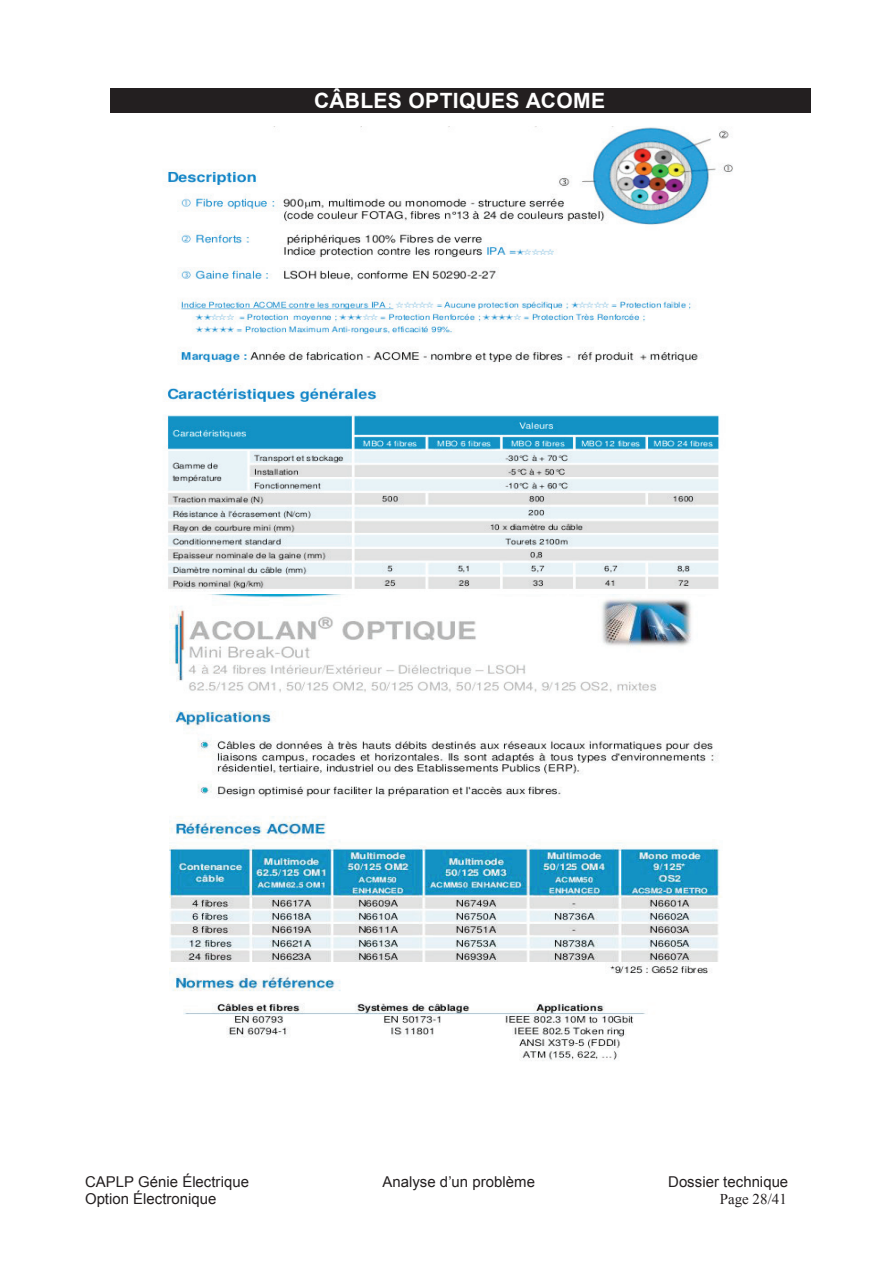
<style>
.page{position:relative;width:893px;height:1263px;background:#fff}
.page>*{position:absolute;margin:0;border:0;box-sizing:border-box;transform-origin:0 0}
.t1{font:700 21px "Arial";letter-spacing:.015em;color:#fff}
.t2{font:15px "Arial";color:#231f20}
.t3{font:15px "Arial";color:#231f20}
.t4{font:15px "Times New Roman";letter-spacing:.005em;color:#231f20}
</style>
<div class="page">
<div style="left:110px;top:89px;width:700px;height:24px;background:#231f20"></div>
<img style="left:166px;top:126px;width:567px;height:463px">
<img style="left:170px;top:594px;width:551px;height:467px">
<p class="t1" style="left:314px;top:87px;width:293px">CÂBLES OPTIQUES ACOME</p>
<p class="t2" style="left:85px;top:1171px;width:166px">CAPLP Génie Électrique</p>
<p class="t3" style="left:383px;top:1171px;width:154px">Analyse d’un problème</p>
<p class="t3" style="left:668px;top:1171px;width:121px">Dossier technique</p>
<p class="t2" style="left:85px;top:1189px;width:133px">Option Électronique</p>
<p class="t4" style="left:720px;top:1189px;width:69px">Page 28/41</p>
</div>
